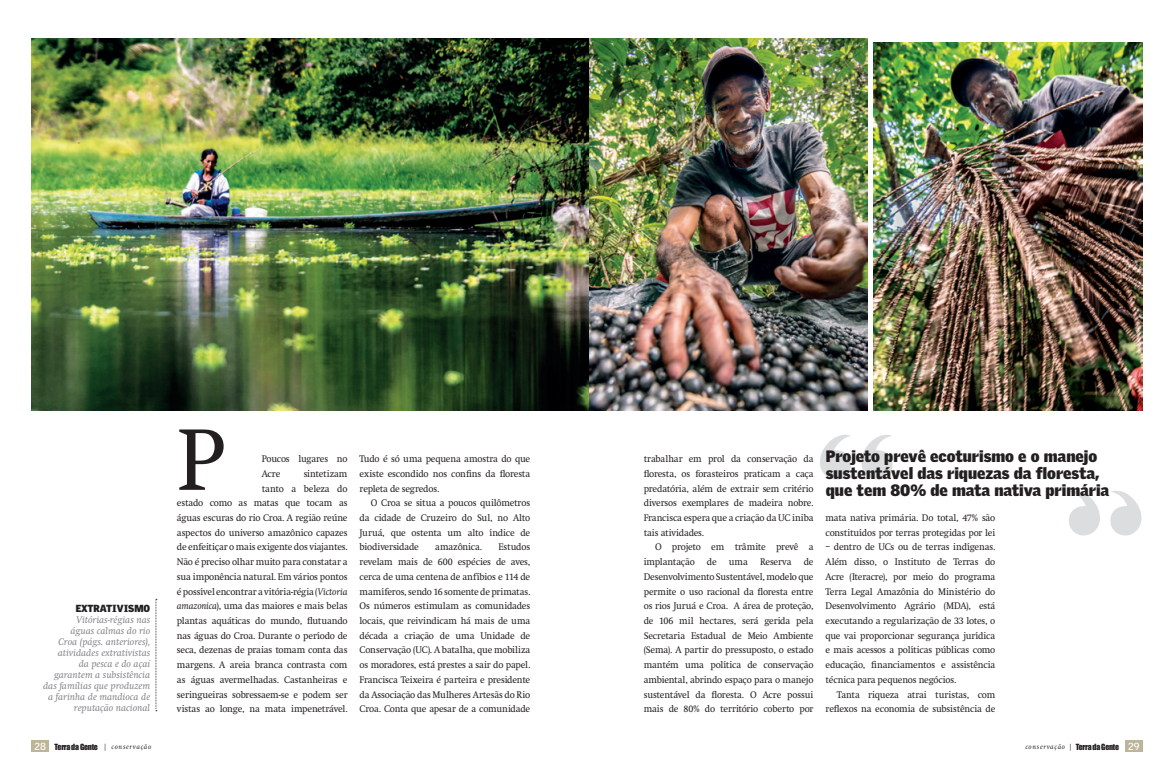
<style>
.page{position:relative;width:1174px;height:783px;background:#fff}
.page>*{position:absolute;margin:0;border:0;box-sizing:border-box;transform-origin:0 0}
.t1{font:90.4px "Swift EF";color:#231f20}
.t2{font:900 16px/17px "Griffith Gothic";color:#231f20}
.t3{font:10px/14.7px "Swift EF";letter-spacing:-.02em;color:#231f20;text-align:justify;scale:.95 1}
.t4{font:italic 10px/11px "Swift EF";color:#808285;text-align:right}
.t5{font:900 10px "Griffith Gothic";color:#231f20}
.t6{font:7.8px "Impact";letter-spacing:-.03em;color:#231f20}
.t7{font:italic 7px "Swift EF";letter-spacing:.1em;color:#231f20}
.s1{font-style:italic}
.s2{font-family:"Swift EF";font-weight:700;font-size:10px;color:#fff}
.s3{font-style:normal}
</style>
<div class="page">
<div style="left:32px;top:740px;width:17px;height:11px;background:#bcb59a"></div>
<div style="left:1125px;top:740px;width:17px;height:11px;background:#bcb59a"></div>
<svg style="left:156px;top:599px;width:1px;height:112px"></svg>
<svg style="left:820px;top:435px;width:72px;height:44px"></svg>
<svg style="left:1069px;top:490px;width:72px;height:45px"></svg>
<img style="left:873px;top:43px;width:269px;height:367px">
<img style="left:32px;top:39px;width:835px;height:371px">
<p class="t5" style="left:76px;top:602px;width:76px">EXTRATIVISMO</p>
<p class="t4" style="left:43px;top:614px;width:109px">Vitórias-régias nas<br>águas calmas do rio<br>Croa (págs. anteriores), atividades extrativistas<br>da pesca e do açaí garantem a subsistência das famílias que produzem a farinha de mandioca de reputação nacional</p>
<h1 class="t1" style="left:177px;top:411px;width:50px">P</h1>
<p class="t3" style="left:262px;top:451px;width:92px">Poucos lugares no<br>Acre</p>
<p class="t3" style="left:177px;top:466px;width:181px;text-align:right">sintetizam<br>tanto a beleza do<br>estado como as matas que tocam as águas escuras do rio Croa. A região reúne aspectos do universo amazônico capazes de enfeitiçar o mais exigente dos viajantes.<br>Não é preciso olhar muito para constatar a sua imponência natural. Em vários pontos é possível encontrar a vitória-régia (<span class="s1">Victoria amazonica</span>), uma das maiores e mais belas plantas aquáticas do mundo, flutuando nas águas do Croa. Durante o período de seca, dezenas de praias tomam conta das margens. A areia branca contrasta com as águas avermelhadas. Castanheiras e seringueiras sobressaem-se e podem ser vistas ao longe, na mata impenetrável.</p>
<p class="t3" style="left:359px;top:451px;width:181px">Tudo é só uma pequena amostra do que existe escondido nos confins da floresta repleta de segredos.</p>
<p class="t3" style="left:359px;top:495px;width:181px;text-indent:11px">O Croa se situa a poucos quilômetros da cidade de Cruzeiro do Sul, no Alto Juruá, que ostenta um alto índice de biodiversidade</p>
<p class="t3" style="left:359px;top:540px;width:181px;text-indent:139px">Estudos revelam mais de 600 espécies de aves, cerca de uma centena de anfíbios e 114 de mamíferos, sendo 16 somente de primatas.<br>Os números estimulam as comunidades locais, que reivindicam há mais de uma década a criação de uma Unidade de Conservação (UC). A batalha, que mobiliza os moradores, está prestes a sair do papel.<br>Francisca Teixeira é parteira e presidente da Associação das Mulheres Artesãs do Rio Croa. Conta que apesar de a comunidade</p>
<p class="t3" style="left:435px;top:540px;width:51px">amazônica.</p>
<p class="t3" style="left:643px;top:451px;width:180px">trabalhar em prol da conservação da floresta, os forasteiros praticam a caça predatória, além de extrair sem critério diversos exemplares de madeira nobre.<br>Francisca espera que a criação da UC iniba tais atividades.</p>
<p class="t3" style="left:643px;top:540px;width:180px;text-indent:11px">O projeto em trâmite prevê a implantação de uma Reserva de Desenvolvimento Sustentável, modelo que permite o uso racional da floresta entre os rios Juruá e Croa. A área de proteção, de 106 mil hectares, será gerida pela Secretaria Estadual de Meio Ambiente (Sema). A partir do pressuposto, o estado mantém uma política de conservação ambiental, abrindo espaço para o manejo sustentável da floresta. O Acre possui mais de 80% do território coberto por</p>
<h2 class="t2" style="left:825px;top:447px;width:285px">Projeto prevê ecoturismo e o manejo sustentável das riquezas da floresta, que tem 80% de mata nativa primária</h2>
<p class="t3" style="left:825px;top:510px;width:180px">mata nativa primária. Do total, 47% são constituídos por terras protegidas por lei</p>
<p class="t3" style="left:825px;top:540px;width:180px">– dentro de UCs ou de terras indígenas.<br>Além disso, o Instituto de Terras do Acre (Iteracre), por meio do programa Terra Legal Amazônia do Ministério do Desenvolvimento Agrário (MDA), está executando a regularização de 33 lotes, o que vai proporcionar segurança jurídica e mais acessos a políticas públicas como educação, financiamentos e assistência técnica para pequenos negócios.</p>
<p class="t3" style="left:825px;top:687px;width:180px;text-align:right">Tanta riqueza atrai turistas, com reflexos na economia de subsistência de</p>
<p class="t6" style="left:35px;top:741px;width:64px"><span class="s2">28</span> Terra da Gente</p>
<p class="t6" style="left:1075px;top:741px;width:65px">Terra da Gente <span class="s2">29</span></p>
<p class="t7" style="left:103px;top:743px;width:49px"><span class="s3">|</span> conservação</p>
<p class="t7" style="left:1025px;top:743px;width:49px">conservação <span class="s3">|</span></p>
</div>
